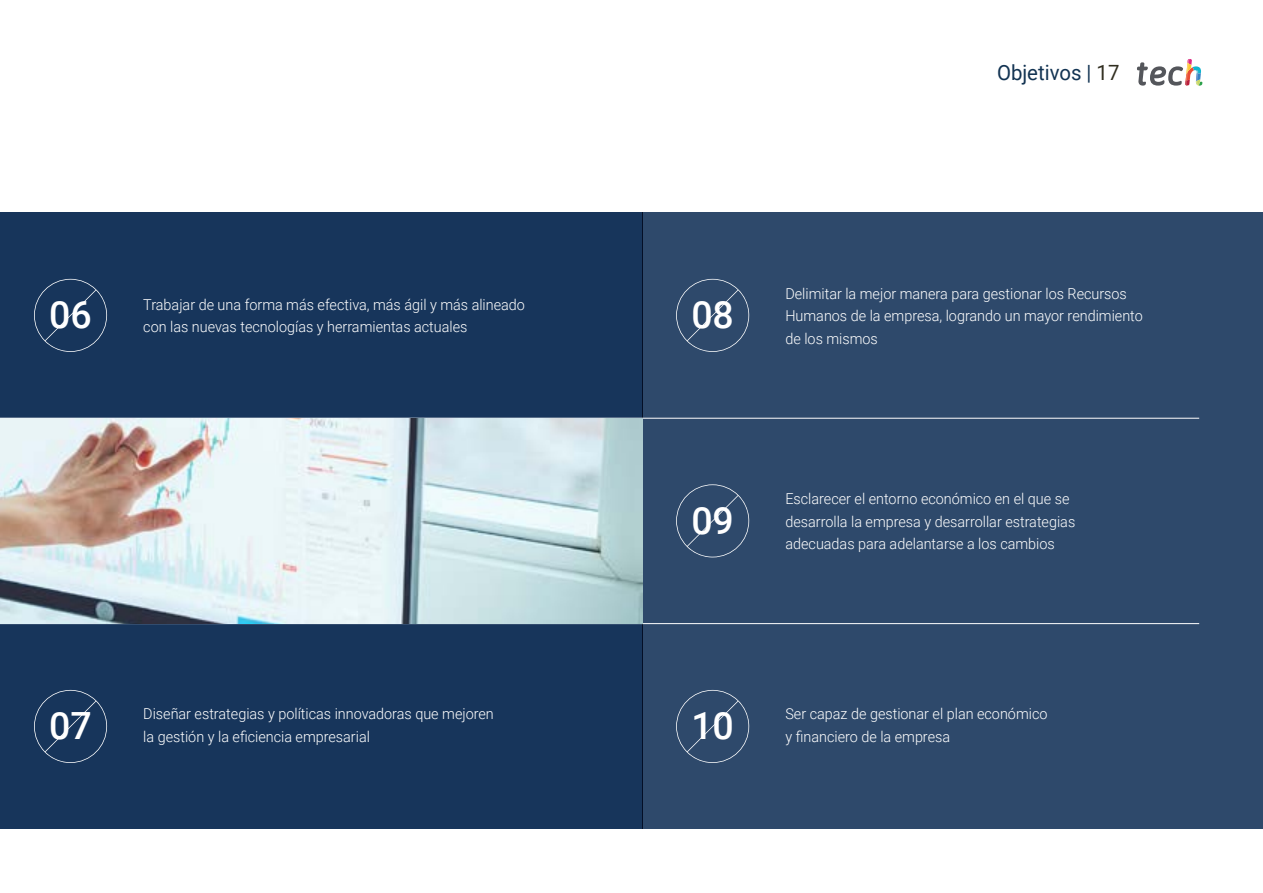
<style>
.page{position:relative;width:1263px;height:893px;background:#fff}
.page>*{position:absolute;margin:0;border:0;box-sizing:border-box;transform-origin:0 0}
.t1{font:500 37.5px "Roboto";color:#fff}
.t2{font:21px "Roboto";color:#123352}
.t3{font:300 15px/22.5px "Roboto";color:#fff;scale:.96 1}
.s1{color:#312e20}
</style>
<div class="page">
<div style="left:0;top:213px;width:642px;height:616px;background:#17355b"></div>
<div style="left:642px;top:213px;width:621px;height:616px;background:#2e496b"></div>
<svg style="left:676px;top:279px;width:73px;height:73px"></svg>
<svg style="left:676px;top:484px;width:73px;height:73px"></svg>
<svg style="left:34px;top:279px;width:73px;height:73px"></svg>
<svg style="left:676px;top:690px;width:73px;height:73px"></svg>
<hr style="left:0;top:418px;width:1199px;height:1px;background:#fff">
<hr style="left:0;top:623px;width:1199px;height:1px;background:#fff">
<img style="left:0;top:418px;width:642px;height:206px">
<svg style="left:34px;top:690px;width:73px;height:73px"></svg>
<svg style="left:1137px;top:59px;width:65px;height:27px"></svg>
<h2 class="t2" style="left:997px;top:57px;width:124px">Objetivos | <span class="s1">17</span></h2>
<h1 class="t1" style="left:49px;top:288px;width:44px">06</h1>
<p class="t3" style="left:143px;top:293px;width:399px">Trabajar de una forma más efectiva, más ágil y más alineado con las nuevas tecnologías y herramientas actuales</p>
<h1 class="t1" style="left:691px;top:288px;width:44px">08</h1>
<p class="t3" style="left:785px;top:281px;width:374px">Delimitar la mejor manera para gestionar los Recursos<br>Humanos de la empresa, logrando un mayor rendimiento de los mismos</p>
<h1 class="t1" style="left:691px;top:494px;width:44px">09</h1>
<p class="t3" style="left:785px;top:487px;width:303px">Esclarecer el entorno económico en el que se desarrolla la empresa y desarrollar estrategias adecuadas para adelantarse a los cambios</p>
<p class="t3" style="left:143px;top:702px;width:367px">Diseñar estrategias y políticas innovadoras que mejoren la gestión y la eficiencia empresarial</p>
<h1 class="t1" style="left:49px;top:699px;width:44px">07</h1>
<h1 class="t1" style="left:691px;top:699px;width:44px">10</h1>
<p class="t3" style="left:785px;top:702px;width:274px">Ser capaz de gestionar el plan económico y financiero de la empresa</p>
</div>
